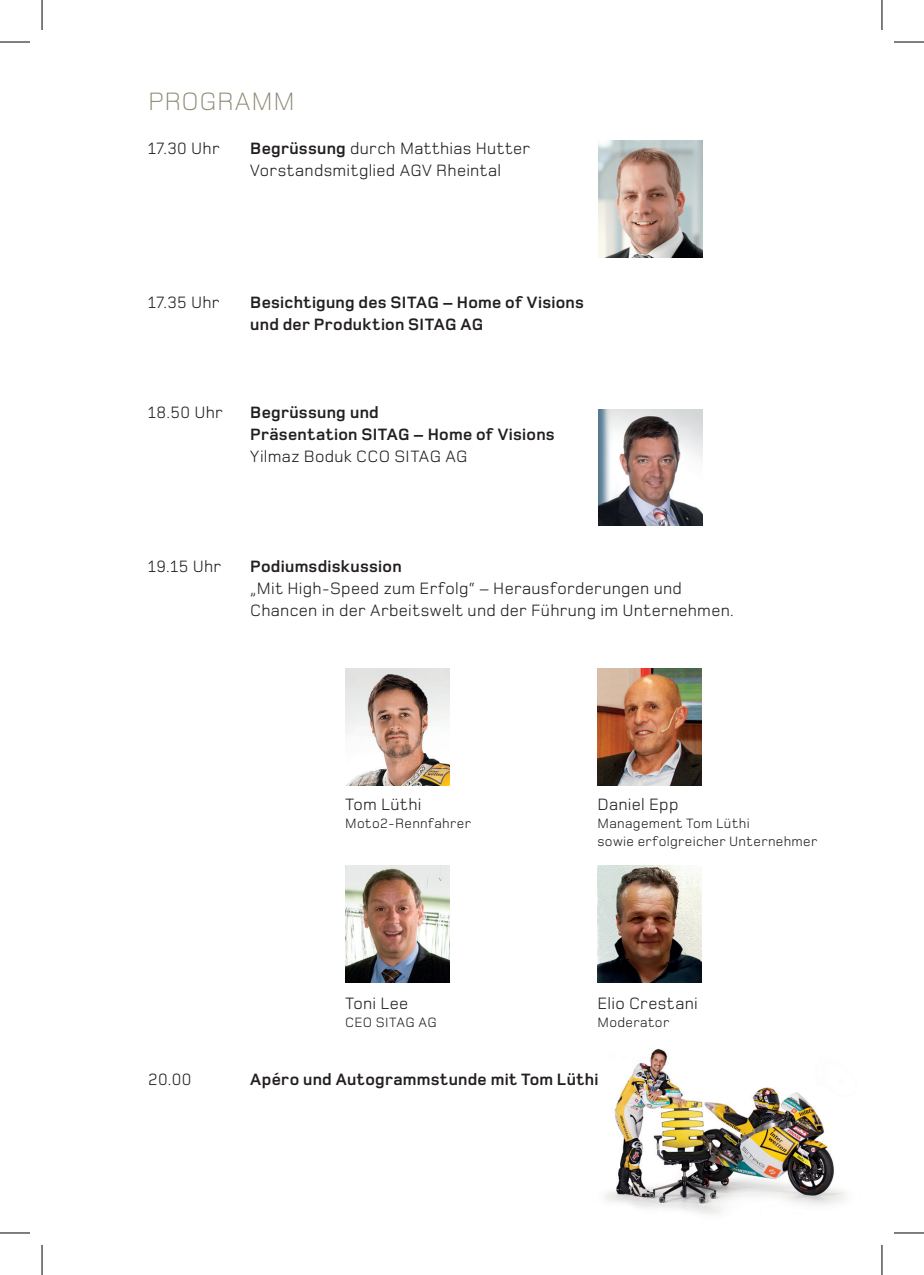
<style>
.page{position:relative;width:924px;height:1275px;background:#fff}
.page>*{position:absolute;margin:0;border:0;box-sizing:border-box;transform-origin:0 0}
.t1{font:300 26px "Sitag";letter-spacing:.02em;color:#8c8a72}
.t2{font:17px/22px "Sitag";letter-spacing:.015em;color:#231f20}
.t3{font:700 17px/22px "Sitag";letter-spacing:.015em;color:#231f20}
.t4{font:14px/18px "Sitag";letter-spacing:.025em;color:#231f20}
.s1{font-weight:700}
</style>
<div class="page">
<img style="left:605px;top:1048px;width:240px;height:166px">
<img style="left:597px;top:668px;width:104px;height:117px">
<img style="left:345px;top:668px;width:104px;height:117px">
<img style="left:345px;top:865px;width:104px;height:117px">
<img style="left:598px;top:141px;width:104px;height:116px">
<img style="left:597px;top:865px;width:104px;height:117px">
<img style="left:598px;top:409px;width:104px;height:117px">
<hr style="left:0;top:42px;width:30px;height:1px;background:#000">
<hr style="left:893px;top:42px;width:30px;height:1px;background:#000">
<hr style="left:0;top:1232px;width:30px;height:1px;background:#000">
<hr style="left:893px;top:1232px;width:30px;height:1px;background:#000">
<hr style="left:42px;top:0;width:1px;height:30px;background:#000">
<hr style="left:42px;top:1245px;width:1px;height:30px;background:#000">
<hr style="left:881px;top:0;width:1px;height:30px;background:#000">
<hr style="left:881px;top:1245px;width:1px;height:30px;background:#000">
<h1 class="t1" style="left:148px;top:85px;width:148px">PROGRAMM</h1>
<p class="t2" style="left:148px;top:137px;width:73px">17.30 Uhr</p>
<p class="t2" style="left:250px;top:137px;width:281px"><span class="s1">Begrüssung</span> durch Matthias Hutter<br>Vorstandsmitglied AGV Rheintal</p>
<p class="t2" style="left:148px;top:291px;width:73px">17.35 Uhr</p>
<p class="t3" style="left:250px;top:292px;width:335px">Besichtigung des SITAG – Home of Visions und der Produktion SITAG AG</p>
<p class="t2" style="left:148px;top:401px;width:76px">18.50 Uhr</p>
<p class="t3" style="left:250px;top:402px;width:306px">Begrüssung und<br>Präsentation SITAG – Home of Visions</p>
<p class="t2" style="left:250px;top:445px;width:219px">Yilmaz Boduk CCO SITAG AG</p>
<p class="t2" style="left:148px;top:555px;width:74px">19.15 Uhr</p>
<p class="t3" style="left:250px;top:556px;width:153px">Podiumsdiskussion</p>
<p class="t2" style="left:250px;top:577px;width:485px">„Mit High-Speed zum Erfolg“ – Herausforderungen und<br>Chancen in der Arbeitswelt und der Führung im Unternehmen.</p>
<p class="t2" style="left:345px;top:793px;width:78px">Tom Lüthi</p>
<p class="t4" style="left:345px;top:814px;width:127px">Moto2-Rennfahrer</p>
<p class="t2" style="left:345px;top:992px;width:65px">Toni Lee</p>
<p class="t4" style="left:345px;top:1013px;width:93px">CEO SITAG AG</p>
<p class="t2" style="left:597px;top:793px;width:82px">Daniel Epp</p>
<p class="t4" style="left:597px;top:814px;width:221px">Management Tom Lüthi<br>sowie erfolgreicher Unternehmer</p>
<p class="t2" style="left:597px;top:992px;width:102px">Elio Crestani</p>
<p class="t4" style="left:597px;top:1013px;width:73px">Moderator</p>
<p class="t2" style="left:148px;top:1069px;width:45px">20.00</p>
<p class="t3" style="left:250px;top:1069px;width:349px">Apéro und Autogrammstunde mit Tom Lüthi</p>
</div>
